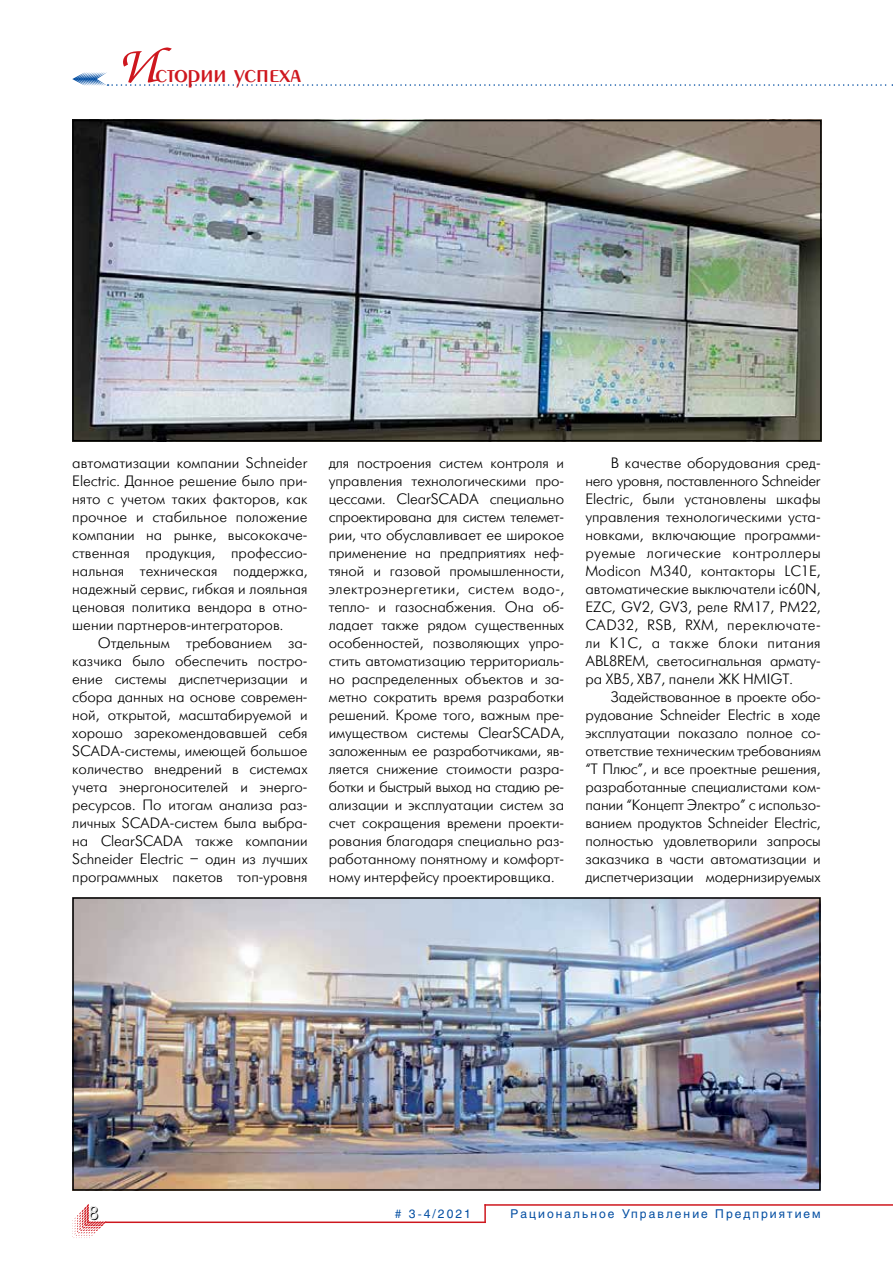
<style>
.page{position:relative;width:893px;height:1263px;background:#fff}
.page>*{position:absolute;margin:0;border:0;box-sizing:border-box;transform-origin:0 0}
.t1{font:27px "Penta Demi";color:#ce171e}
.t2{font:18px "Futuris Shadow C";color:#000}
.t3{font:15px/18px "Futuris Light C";letter-spacing:-.005em;color:#000;text-align:justify}
.t4{font:12px "Helios";letter-spacing:.17em;color:#034ea2}
.s1{font-family:"Zapf Chancery C";font-size:54px}
</style>
<div class="page">
<svg style="left:72px;top:1204px;width:34px;height:34px"></svg>
<svg style="left:484px;top:1206px;width:2px;height:15px"></svg>
<hr style="left:105px;top:1221px;width:381px;height:2px;background:#ce171e">
<hr style="left:484px;top:1204px;width:409px;height:2px;background:#ce171e">
<svg style="left:72px;top:72px;width:821px;height:14px"></svg>
<img style="left:75px;top:900px;width:743px;height:288px">
<div style="left:72px;top:897px;width:749px;height:294px;border:2px solid #000"></div>
<img style="left:75px;top:123px;width:744px;height:315px">
<div style="left:72px;top:120px;width:750px;height:321px;border:2px solid #000"></div>
<h1 class="t1" style="left:117px;top:60px;width:186px"><span class="s1">И</span>стории успеха</h1>
<p class="t3" style="left:72px;top:454px;width:237px">автоматизации компании Schneider Electric. Данное решение было при&shy;нято с учетом таких факторов, как прочное и стабильное положение компании на рынке, высококаче&shy;ственная продукция, профессио&shy;нальная техническая поддержка, надежный сервис, гибкая и лояльная ценовая политика вендора в отно&shy;шении партнеров-интеграторов.</p>
<p class="t3" style="left:72px;top:634px;width:237px;text-indent:26px">Отдельным требованием за&shy;казчика было обеспечить постро&shy;ение системы диспетчеризации и сбора данных на основе современ&shy;ной, открытой, масштабируемой и хорошо зарекомендовавшей себя SCADA-системы, имеющей большое количество внедрений в системах учета энергоносителей и энерго&shy;ресурсов. По итогам анализа раз&shy;личных SCADA-систем была выбра&shy;на ClearSCADA также компании Schneider Electric – один из лучших программных пакетов топ-уровня</p>
<p class="t3" style="left:329px;top:454px;width:237px">для построения систем контроля и управления технологическими про&shy;цессами. ClearSCADA специально спроектирована для систем телемет&shy;рии, что обуславливает ее широкое применение на предприятиях неф&shy;тяной и газовой промышленности, электроэнергетики, систем водо-, тепло- и газоснабжения. Она об&shy;ладает также рядом существенных особенностей, позволяющих упро&shy;стить автоматизацию территориаль&shy;но распределенных объектов и за&shy;метно сократить время разработки решений. Кроме того, важным пре&shy;имуществом cистемы ClearSCADA, заложенным ее разработчиками, яв&shy;ляется снижение стоимости разра&shy;ботки и быстрый выход на стадию ре&shy;ализации и эксплуатации систем за счет сокращения времени проекти&shy;рования благодаря специально раз&shy;работанному понятному и комфорт&shy;ному интерфейсу проектировщика.</p>
<p class="t3" style="left:585px;top:454px;width:237px;text-indent:26px">В качестве оборудования сред&shy;него уровня, поставленного Schneider Electric, были установлены шкафы управления технологическими уста&shy;новками, включающие программи&shy;руемые логические контроллеры Modicon M340, контакторы LC1E, автоматические выключатели ic60N, EZC, GV2, GV3, реле RM17, PM22, CAD32, RSB, RXM, переключате&shy;ли K1C, а также блоки питания ABL8REM, светосигнальная армату&shy;ра XB5, XB7, панели ЖК HMIGT.</p>
<p class="t3" style="left:585px;top:688px;width:237px;text-indent:26px">Задействованное в проекте обо&shy;рудование Schneider Electric в ходе эксплуатации показало полное со&shy;ответствие техническим требованиям “Т Плюс”, и все проектные решения, разработанные специалистами ком&shy;пании “Концепт Электро” с использо&shy;ванием продуктов Schneider Electric, полностью удовлетворили запросы заказчика в части автоматизации и диспетчеризации модернизируемых</p>
<p class="t2" style="left:89px;top:1204px;width:11px">8</p>
<p class="t4" style="left:395px;top:1207px;width:78px"># 3-4/2021</p>
<p class="t4" style="left:510px;top:1207px;width:312px">Рациональное Управление Предприятием</p>
</div>
